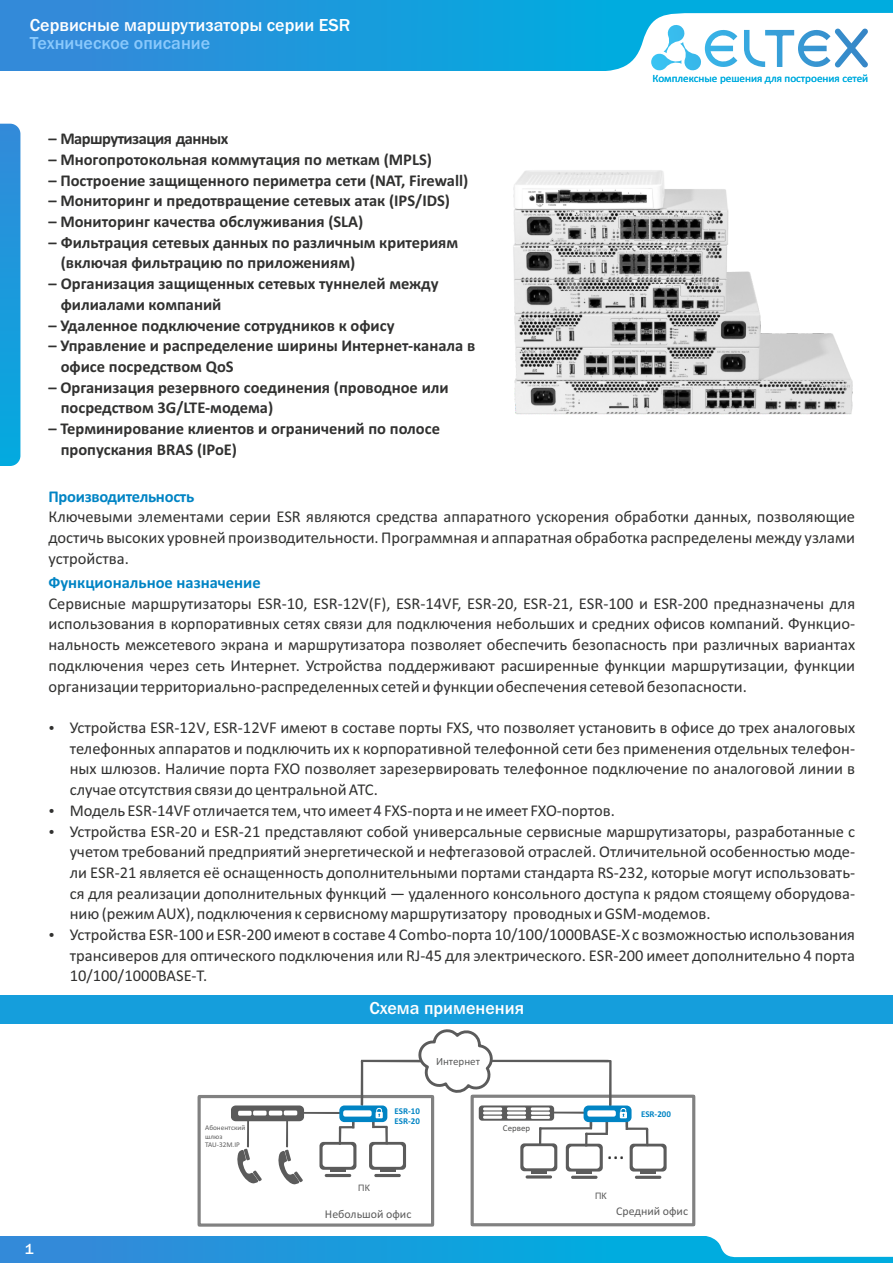
<style>
.page{position:relative;width:893px;height:1263px;background:#fff}
.page>*{position:absolute;margin:0;border:0;box-sizing:border-box;transform-origin:0 0}
.t1{font:23.7px "Calibri";color:#313130}
.t2{font:500 18px "Franklin Gothic";color:#fff}
.t3{font:500 18px "Franklin Gothic";color:#8ac9fc}
.t4{font:16.5px/20.7px "Calibri";color:#313130;text-align:justify}
.t5{font:700 16.5px/20.7px "Calibri";color:#313130}
.t6{font:700 16.5px "Calibri";color:#0084c4}
.t7{font:700 16.5px "Calibri";letter-spacing:-.03em;color:#313130}
.t8{font:500 15px "Franklin Gothic";color:#fff}
.t9{font:11.85px "Calibri";color:#5b5b5b}
.t10{font:11.1px "Calibri";color:#00acdf}
.t11{font:10.95px "Calibri";color:#5a5b5b}
.t12{font:700 8.85px "Calibri";color:#0084c4}
.t13{font:8.85px "Calibri";color:#4e4e4d}
.t14{font:8.85px "Arial";color:#5b5b5b}
.t15{font:7.2px/8.9px "Calibri";color:#5b5b5b}
</style>
<div class="page">
<div style="left:0;top:0;width:893px;height:71px;background:linear-gradient(to right,#3489d9,#00b4e0)"></div>
<svg style="left:589px;top:13px;width:304px;height:58px"></svg>
<svg style="left:0;top:124px;width:20px;height:342px;background:#1c9adc"></svg>
<div style="left:0;top:1236px;width:893px;height:27px;background:linear-gradient(to right,#3489d9,#00b4e0)"></div>
<svg style="left:703px;top:1236px;width:190px;height:21px"></svg>
<div style="left:198px;top:1095px;width:236px;height:132px;border:3px solid #818181"></div>
<div style="left:471px;top:1094px;width:224px;height:132px;border:3px solid #818181"></div>
<svg style="left:231px;top:1029px;width:436px;height:156px"></svg>
<div style="left:0;top:995px;width:893px;height:29px;background:#159edc"></div>
<img style="left:513px;top:170px;width:340px;height:245px">
<p class="t2" style="left:30px;top:19px;width:322px">Сервисные маршрутизаторы серии ESR</p>
<p class="t3" style="left:30px;top:36px;width:182px">Техническое описание</p>
<p class="t7" style="left:48px;top:132px;width:181px">– Маршрутизация данных</p>
<p class="t5" style="left:48px;top:150px;width:385px">– Многопротокольная коммутация по меткам (MPLS)</p>
<p class="t5" style="left:48px;top:171px;width:421px">– Построение защищенного периметра сети (NAT, Firewall)</p>
<p class="t5" style="left:48px;top:192px;width:403px">– Мониторинг и предотвращение сетевых атак (IPS/IDS)</p>
<p class="t5" style="left:48px;top:213px;width:317px">– Мониторинг качества обслуживания (SLA)</p>
<p class="t5" style="left:61px;top:233px;width:399px;text-indent:-12px">– Фильтрация сетевых данных по различным критериям (включая фильтрацию по приложениям)</p>
<p class="t5" style="left:61px;top:275px;width:379px;text-indent:-12px">– Организация защищенных сетевых туннелей между филиалами компаний</p>
<p class="t5" style="left:48px;top:316px;width:348px">– Удаленное подключение сотрудников к офису</p>
<p class="t5" style="left:61px;top:337px;width:416px;text-indent:-12px">– Управление и распределение ширины Интернет-канала в офисе посредством QoS</p>
<p class="t5" style="left:61px;top:378px;width:389px;text-indent:-12px">– Организация резервного соединения (проводное или посредством 3G/LTE-модема)</p>
<p class="t5" style="left:61px;top:420px;width:381px;text-indent:-12px">– Терминирование клиентов и ограничений по полосе пропускания BRAS (IPoE)</p>
<p class="t10" style="left:652px;top:73px;width:217px">Комплексные решения для построения сетей</p>
<p class="t6" style="left:48px;top:489px;width:147px">Производительность</p>
<p class="t4" style="left:48px;top:508px;width:808px">Ключевыми элементами серии ESR являются средства аппаратного ускорения обработки данных, позволяющие достичь высоких уровней производительности. Программная и аппаратная обработка распределены между узлами устройства.</p>
<p class="t6" style="left:48px;top:576px;width:214px">Функциональное назначение</p>
<p class="t4" style="left:48px;top:594px;width:808px">Сервисные маршрутизаторы ESR-10, ESR-12V(F), ESR-14VF, ESR-20, ESR-21, ESR-100 и ESR-200 предназначены для использования в корпоративных сетях связи для подключения небольших и средних офисов компаний. Функцио&shy;нальность межсетевого экрана и маршрутизатора позволяет обеспечить безопасность при различных вариантах подключения через сеть Интернет. Устройства поддерживают расширенные функции маршрутизации, функции организации территориально-распределенных сетей и функции обеспечения сетевой безопасности.</p>
<p class="t4" style="left:70px;top:718px;width:787px;text-align:left">Устройства ESR-12V, ESR-12VF имеют в составе порты FXS, что позволяет установить в офисе до трех аналоговых телефонных аппаратов и подключить их к корпоративной телефонной сети без применения отдельных телефон&shy;ных шлюзов. Наличие порта FXO позволяет зарезервировать телефонное подключение по аналоговой линии в случае отсутствия связи до центральной АТС.<br>Модель ESR-14VF отличается тем, что имеет 4 FXS-порта и не имеет FXO-портов.<br>Устройства ESR-20 и ESR-21 представляют собой универсальные сервисные маршрутизаторы, разработанные с учетом требований предприятий энергетической и нефтегазовой отраслей. Отличительной особенностью моде&shy;ли ESR-21 является её оснащенность дополнительными портами стандарта RS-232, которые могут использовать&shy;ся для реализации дополнительных функций — удаленного консольного доступа к рядом стоящему оборудова&shy;нию (режим AUX), подключения к сервисному маршрутизатору проводных и GSM-модемов.<br>Устройства ESR-100 и ESR-200 имеют в составе 4 Combo-порта 10/100/1000BASE-X с возможностью использования трансиверов для оптического подключения или RJ-45 для электрического. ESR-200 имеет дополнительно 4 порта 10/100/1000BASE-T.</p>
<p class="t2" style="left:369px;top:1001px;width:156px">Схема применения</p>
<p class="t8" style="left:25px;top:1243px;width:10px">1</p>
<p class="t15" style="left:205px;top:1123px;width:42px">Абонентский шлюз<br>TAU-32M.IP</p>
<p class="t14" style="left:358px;top:1185px;width:13px">ПК</p>
<p class="t12" style="left:395px;top:1107px;width:27px">ESR-10</p>
<p class="t12" style="left:395px;top:1117px;width:27px">ESR-20</p>
<p class="t11" style="left:436px;top:1057px;width:46px">Интернет</p>
<p class="t13" style="left:503px;top:1124px;width:29px">Сервер</p>
<h1 class="t1" style="left:607px;top:1141px;width:20px">...</h1>
<p class="t14" style="left:595px;top:1192px;width:13px">ПК</p>
<p class="t12" style="left:641px;top:1110px;width:31px">ESR-200</p>
<p class="t9" style="left:325px;top:1209px;width:88px">Небольшой офис</p>
<p class="t9" style="left:616px;top:1206px;width:73px">Средний офис</p>
</div>
